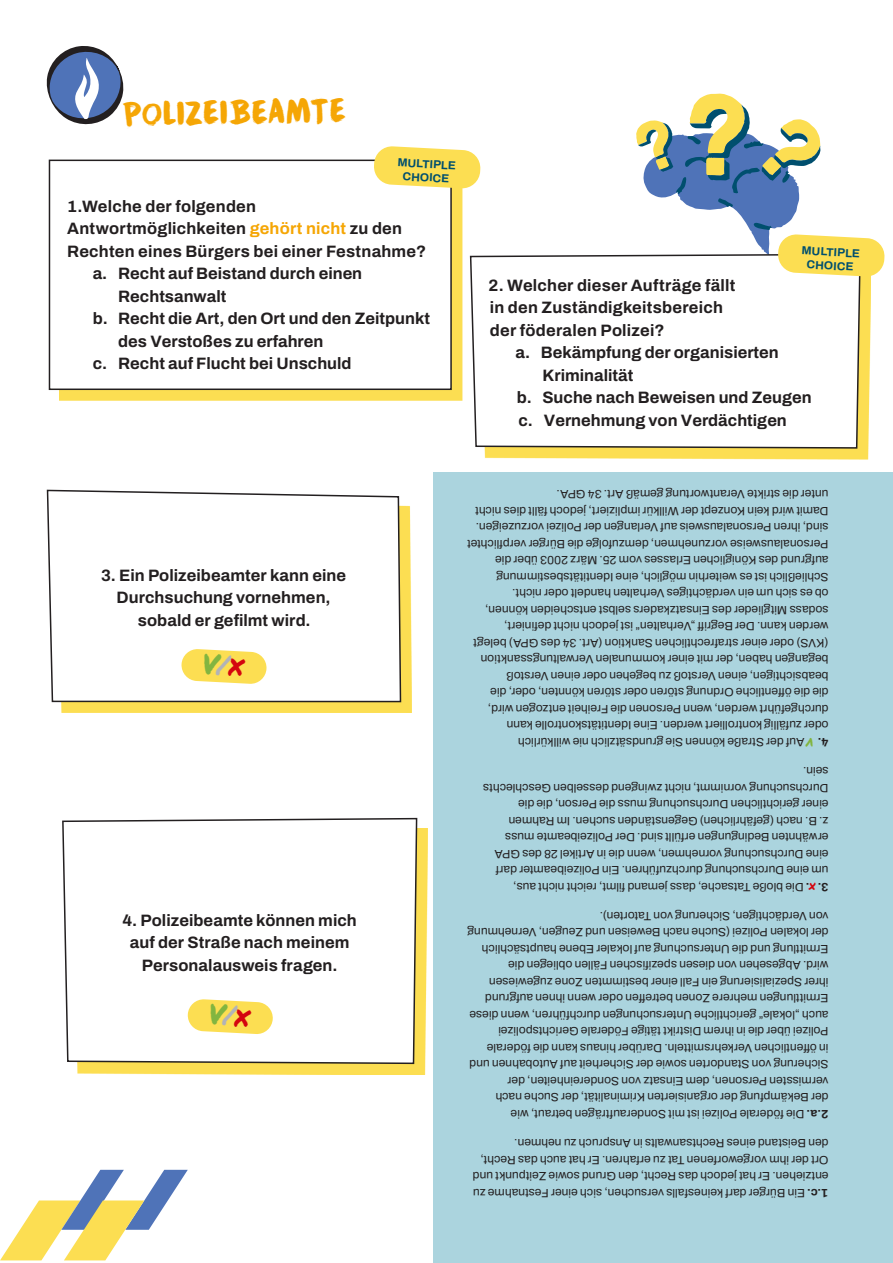
<style>
.page{position:relative;width:893px;height:1263px;background:#fff}
.page>*{position:absolute;margin:0;border:0;box-sizing:border-box;transform-origin:0 0}
.t1{font:30px "DK Cinnabar Brush";color:#f5a605}
.Questions{font:700 16.5px/22.5px "Archivo";color:#231f20}
.body{font:700 16.5px/22.5px "Archivo";letter-spacing:.005em;color:#231f20;text-align:center}
.Alineastijl_1{font:600 12px/16.5px "Archivo";letter-spacing:.005em;color:#231f20}
.Choice{font:700 11.55px/13.5px "Archivo";color:#004f6e;text-align:center}
.s1{color:#f5a605}
.s2{font-weight:700}
.s3{font-family:"Permanent Marker";font-weight:400;color:#82b540}
.s4{font-family:"Permanent Marker";font-weight:400;color:#d4050f}
</style>
<div class="page">
<svg style="left:0;top:1170px;width:188px;height:90px"></svg>
<div style="left:73px;top:828px;width:355px;height:246px;background:#fcde52"></div>
<div style="left:62px;top:817px;width:356px;height:248px;background:#fff"></div>
<div style="left:57px;top:500px;width:355px;height:213px;background:#fcde52"></div>
<div style="left:46px;top:489px;width:356px;height:214px;background:#fff"></div>
<svg style="left:46px;top:46px;width:78px;height:79px"></svg>
<div style="left:59px;top:170px;width:403px;height:231px;background:#fcde52"></div>
<div style="left:49px;top:160px;width:402px;height:229px;background:#fff"></div>
<div style="left:49px;top:160px;width:403px;height:230px;border:2px solid #231f20"></div>
<svg style="left:373px;top:146px;width:108px;height:43px"></svg>
<div style="left:480px;top:264px;width:391px;height:195px;background:#fcde52"></div>
<div style="left:469px;top:254px;width:392px;height:195px;background:#fff"></div>
<svg style="left:636px;top:93px;width:249px;height:184px"></svg>
<div style="left:433px;top:472px;width:460px;height:791px;background:#abd4de"></div>
<svg style="left:181px;top:649px;width:86px;height:35px"></svg>
<svg style="left:187px;top:999px;width:86px;height:35px"></svg>
<p class="t1" style="left:122px;top:93px;width:225px;rotate:-1deg">POLIZEIBEAMTE</p>
<p class="Choice" style="left:398px;top:156px;width:60px;rotate:3deg">multiple choice</p>
<p class="Questions" style="left:67px;top:195px;width:360px">1.Welche der folgenden<br>Antwortmöglichkeiten <span class="s1">gehört nicht</span> zu den<br>Rechten eines Bürgers bei einer Festnahme?</p>
<p class="Questions" style="left:118px;top:262px;width:245px;text-indent:-26px">a. Recht auf Beistand durch einen<br>Rechtsanwalt</p>
<p class="Questions" style="left:118px;top:307px;width:313px;text-indent:-26px">b. Recht die Art, den Ort und den Zeitpunkt des Verstoßes zu erfahren</p>
<p class="Questions" style="left:93px;top:352px;width:260px">c. Recht auf Flucht bei Unschuld</p>
<p class="Choice" style="left:802px;top:244px;width:60px;rotate:3deg">multiple choice</p>
<p class="Questions" style="left:488px;top:274px;width:249px">2. Welcher dieser Aufträge fällt in den Zuständigkeitsbereich der föderalen Polizei?</p>
<p class="Questions" style="left:542px;top:341px;width:238px;text-indent:-27px">a. Bekämpfung der organisierten<br>Kriminalität</p>
<p class="Questions" style="left:517px;top:386px;width:296px">b. Suche nach Beweisen und Zeugen</p>
<p class="Questions" style="left:518px;top:409px;width:270px">c. Vernehmung von Verdächtigen</p>
<p class="body" style="left:101px;top:564px;width:247px">3. Ein Polizeibeamter kann eine<br>Durchsuchung vornehmen, sobald er gefilmt wird.</p>
<p class="body" style="left:122px;top:909px;width:236px">4. Polizeibeamte können mich auf der Straße nach meinem<br>Personalausweis fragen.</p>
<p class="Alineastijl_1" style="left:829px;top:750px;width:363px;rotate:-180deg"><span class="s2">4.</span> <span class="s3">V</span> Auf der Straße können Sie grundsätzlich nie willkürlich<br>oder zufällig kontrolliert werden. Eine Identitätskontrolle kann durchgeführt werden, wenn Personen die Freiheit entzogen wird,<br>die die öffentliche Ordnung stören oder stören könnten, oder, die beabsichtigen, einen Verstoß zu begehen oder einen Verstoß begangen haben, der mit einer kommunalen Verwaltungssanktion (KVS) oder einer strafrechtlichen Sanktion (Art. 34 des GPA) belegt werden kann. Der Begriff „Verhalten“ ist jedoch nicht definiert, sodass Mitglieder des Einsatzkaders selbst entscheiden können,<br>ob es sich um ein verdächtiges Verhalten handelt oder nicht.<br>Schließlich ist es weiterhin möglich, eine Identitätsbestimmung aufgrund des Königlichen Erlasses vom 25. März 2003 über die Personalausweise vorzunehmen, demzufolge die Bürger verpflichtet sind, ihren Personalausweis auf Verlangen der Polizei vorzuzeigen.<br>Damit wird kein Konzept der Willkür impliziert, jedoch fällt dies nicht unter die strikte Verantwortung gemäß Art. 34 GPA.</p>
<p class="Alineastijl_1" style="left:829px;top:895px;width:347px;rotate:-180deg"><span class="s2">3.</span> <span class="s4">x</span><span class="s2">.</span> Die bloße Tatsache, dass jemand filmt, reicht nicht aus,<br>um eine Durchsuchung durchzuführen. Ein Polizeibeamter darf eine Durchsuchung vornehmen, wenn die in Artikel 28 des GPA erwähnten Bedingungen erfüllt sind. Der Polizeibeamte muss<br>z. B. nach (gefährlichen) Gegenständen suchen. Im Rahmen einer gerichtlichen Durchsuchung muss die Person, die die Durchsuchung vornimmt, nicht zwingend desselben Geschlechts sein.</p>
<p class="Alineastijl_1" style="left:829px;top:1122px;width:363px;rotate:-180deg"><span class="s2">2.a.</span> Die föderale Polizei ist mit Sonderaufträgen betraut, wie<br>der Bekämpfung der organisierten Kriminalität, der Suche nach vermissten Personen, dem Einsatz von Sondereinheiten, der Sicherung von Standorten sowie der Sicherheit auf Autobahnen und in öffentlichen Verkehrsmitteln. Darüber hinaus kann die föderale Polizei über die in ihrem Distrikt tätige Föderale Gerichtspolizei<br>auch „lokale“ gerichtliche Untersuchungen durchführen, wenn diese Ermittlungen mehrere Zonen betreffen oder wenn ihnen aufgrund ihrer Spezialisierung ein Fall einer bestimmten Zone zugewiesen wird. Abgesehen von diesen spezifischen Fällen obliegen die Ermittlung und die Untersuchung auf lokaler Ebene hauptsächlich der lokalen Polizei (Suche nach Beweisen und Zeugen, Vernehmung von Verdächtigen, Sicherung von Tatorten).</p>
<p class="Alineastijl_1" style="left:829px;top:1201px;width:357px;rotate:-180deg"><span class="s2">1.c.</span> Ein Bürger darf keinesfalls versuchen, sich einer Festnahme zu entziehen. Er hat jedoch das Recht, den Grund sowie Zeitpunkt und Ort der ihm vorgeworfenen Tat zu erfahren. Er hat auch das Recht, den Beistand eines Rechtsanwalts in Anspruch zu nehmen.</p>
</div>
